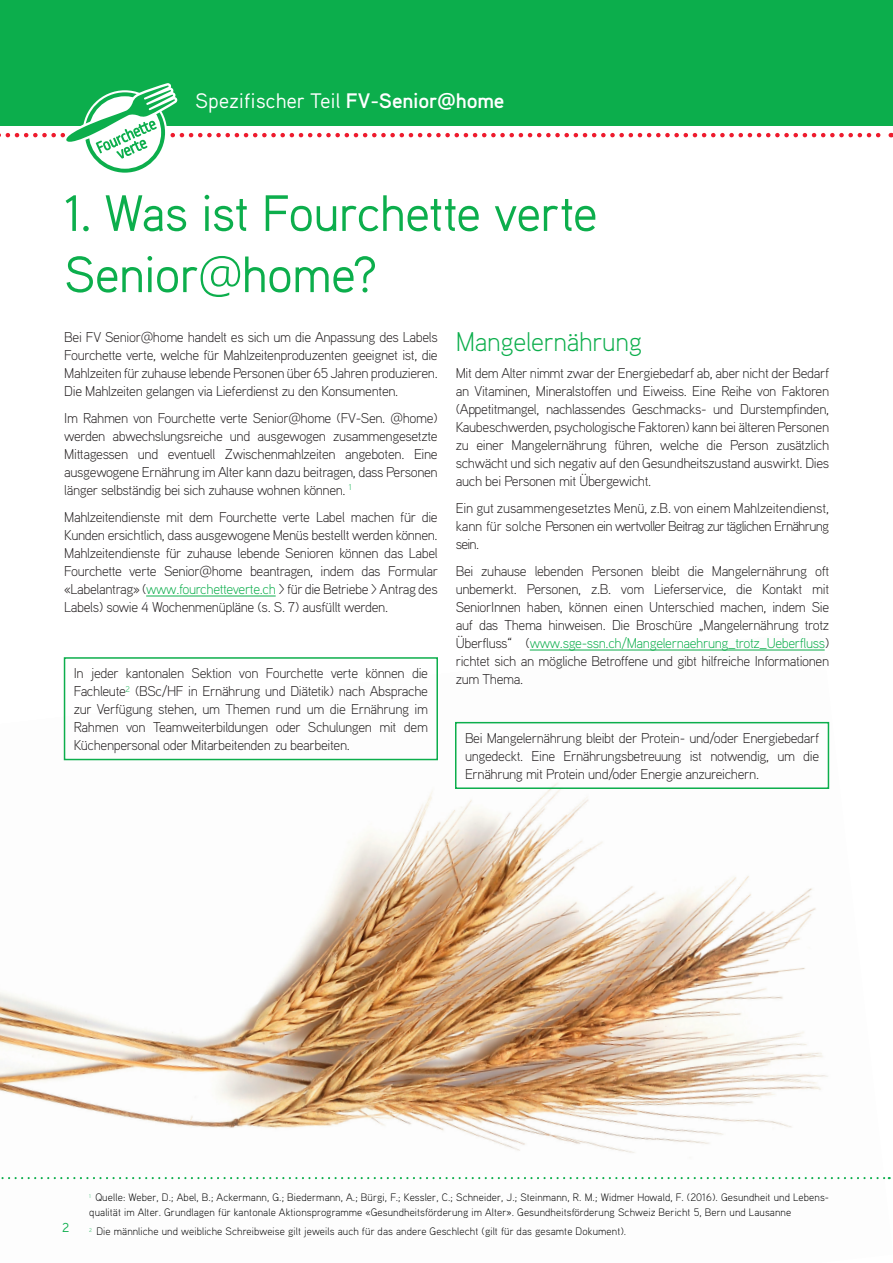
<style>
.page{position:relative;width:893px;height:1263px;background:#fff}
.page>*{position:absolute;margin:0;border:0;box-sizing:border-box;transform-origin:0 0}
.t1{font:51px/61.2px "Aaux Pro OT";letter-spacing:-.03em;color:#0cae4c}
.t2{font:300 27px "Aaux Pro OT";letter-spacing:-.01em;color:#0cae4c}
.t3{font:21px "Aaux Pro OT";letter-spacing:-.01em;color:#fff}
.t4{font:300 14.25px/18px "Aaux Pro OT";letter-spacing:-.025em;color:#231f20;text-align:justify}
.t5{font:13.05px "Aaux Pro OT";color:#0cae4c}
.t6{font:300 10.8px/15px "Aaux Pro OT";letter-spacing:.01em;color:#000}
.s1{font-weight:700}
.s2{font-family:"Open Sans";font-weight:600}
.s3{font-family:"Open Sans";font-weight:300}
.s4{font-family:"Open Sans"}
.s5{color:#0cae4c}
</style>
<div class="page">
<img style="left:0;top:649px;width:891px;height:531px">
<hr style="left:146px;top:595px;width:130px;height:1px;background:#0cae4c">
<hr style="left:530px;top:649px;width:295px;height:1px;background:#0cae4c">
<div style="left:455px;top:722px;width:374px;height:67px;border:2px solid #0cae4c"></div>
<div style="left:64px;top:657px;width:374px;height:103px;border:2px solid #0cae4c"></div>
<div style="left:0;top:0;width:893px;height:126px;background:#0cae4c"></div>
<svg style="left:0;top:83px;width:892px;height:90px"></svg>
<svg style="left:0;top:1177px;width:890px;height:2px"></svg>
<h3 class="t3" style="left:195px;top:87px;width:311px">Spezifischer Teil <span class="s1">FV-Senior</span><span class="s2">@</span><span class="s1">home</span></h3>
<h1 class="t1" style="left:64px;top:181px;width:536px">1. Was ist Fourchette verte<br>Senior<span class="s3">@</span>home?</h1>
<p class="t4" style="left:64px;top:328px;width:375px">Bei FV Senior<span class="s4">@</span>home handelt es sich um die Anpassung des Labels Fourchette verte, welche für Mahlzeitenproduzenten geeignet ist, die Mahlzeiten für zuhause lebende Personen über 65 Jahren produzieren.<br>Die Mahlzeiten gelangen via Lieferdienst zu den Konsumenten.</p>
<p class="t4" style="left:64px;top:409px;width:375px">Im Rahmen von Fourchette verte Senior<span class="s4">@</span>home (FV-Sen. <span class="s4">@</span>home) werden abwechslungsreiche und ausgewogen zusammengesetzte Mittagessen und eventuell Zwischenmahlzeiten angeboten. Eine ausgewogene Ernährung im Alter kann dazu beitragen, dass Personen länger selbständig bei sich zuhause wohnen können. <sup>1</sup></p>
<p class="t4" style="left:64px;top:508px;width:375px">Mahlzeitendienste mit dem Fourchette verte Label machen für die Kunden ersichtlich, dass ausgewogene Menüs bestellt werden können.<br>Mahlzeitendienste für zuhause lebende Senioren können das Label Fourchette verte Senior<span class="s4">@</span>home beantragen, indem das Formular «Labelantrag» (<span class="s5">www.fourchetteverte.ch</span> &gt; für die Betriebe &gt; Antrag des Labels) sowie 4 Wochenmenüpläne (s. S. 7) ausfüllt werden.</p>
<h2 class="t2" style="left:456px;top:325px;width:188px">Mangelernährung</h2>
<p class="t4" style="left:456px;top:364px;width:375px">Mit dem Alter nimmt zwar der Energiebedarf ab, aber nicht der Bedarf an Vitaminen, Mineralstoffen und Eiweiss. Eine Reihe von Faktoren (Appetitmangel, nachlassendes Geschmacks- und Durstempfinden, Kaubeschwerden, psychologische Faktoren) kann bei älteren Personen zu einer Mangelernährung führen, welche die Person zusätzlich schwächt und sich negativ auf den Gesundheitszustand auswirkt. Dies auch bei Personen mit Übergewicht.</p>
<p class="t4" style="left:456px;top:499px;width:375px">Ein gut zusammengesetztes Menü, z.B. von einem Mahlzeitendienst, kann für solche Personen ein wertvoller Beitrag zur täglichen Ernährung sein.</p>
<p class="t4" style="left:456px;top:562px;width:375px">Bei zuhause lebenden Personen bleibt die Mangelernährung oft unbemerkt. Personen, z.B. vom Lieferservice, die Kontakt mit SeniorInnen haben, können einen Unterschied machen, indem Sie auf das Thema hinweisen. Die Broschüre „Mangelernährung trotz Überfluss“ (<span class="s5">www.sge-ssn.ch/Mangelernaehrung_trotz_Ueberfluss</span>) richtet sich an mögliche Betroffene und gibt hilfreiche Informationen zum Thema.</p>
<p class="t4" style="left:74px;top:664px;width:356px">In jeder kantonalen Sektion von Fourchette verte können die Fachleute<sup>2</sup> (BSc/HF in Ernährung und Diätetik) nach Absprache zur Verfügung stehen, um Themen rund um die Ernährung im Rahmen von Teamweiterbildungen oder Schulungen mit dem Küchenpersonal oder Mitarbeitenden zu bearbeiten.</p>
<p class="t4" style="left:465px;top:728px;width:356px">Bei Mangelernährung bleibt der Protein- und/oder Energiebedarf ungedeckt. Eine Ernährungsbetreuung ist notwendig, um die Ernährung mit Protein und/oder Energie anzureichern.</p>
<p class="t5" style="left:62px;top:1219px;width:9px">2</p>
<p class="t6" style="left:89px;top:1189px;width:741px"><sup>1</sup> Quelle: Weber, D.; Abel, B.; Ackermann, G.; Biedermann, A.; Bürgi, F.; Kessler, C.; Schneider, J.; Steinmann, R. M.; Widmer Howald, F. (2016). Gesundheit und Lebens&shy;qualität im Alter. Grundlagen für kantonale Aktionsprogramme «Gesundheitsförderung im Alter». Gesundheitsförderung Schweiz Bericht 5, Bern und Lausanne</p>
<p class="t6" style="left:89px;top:1223px;width:538px"><sup>2</sup> Die männliche und weibliche Schreibweise gilt jeweils auch für das andere Geschlecht (gilt für das gesamte Dokument).</p>
</div>
